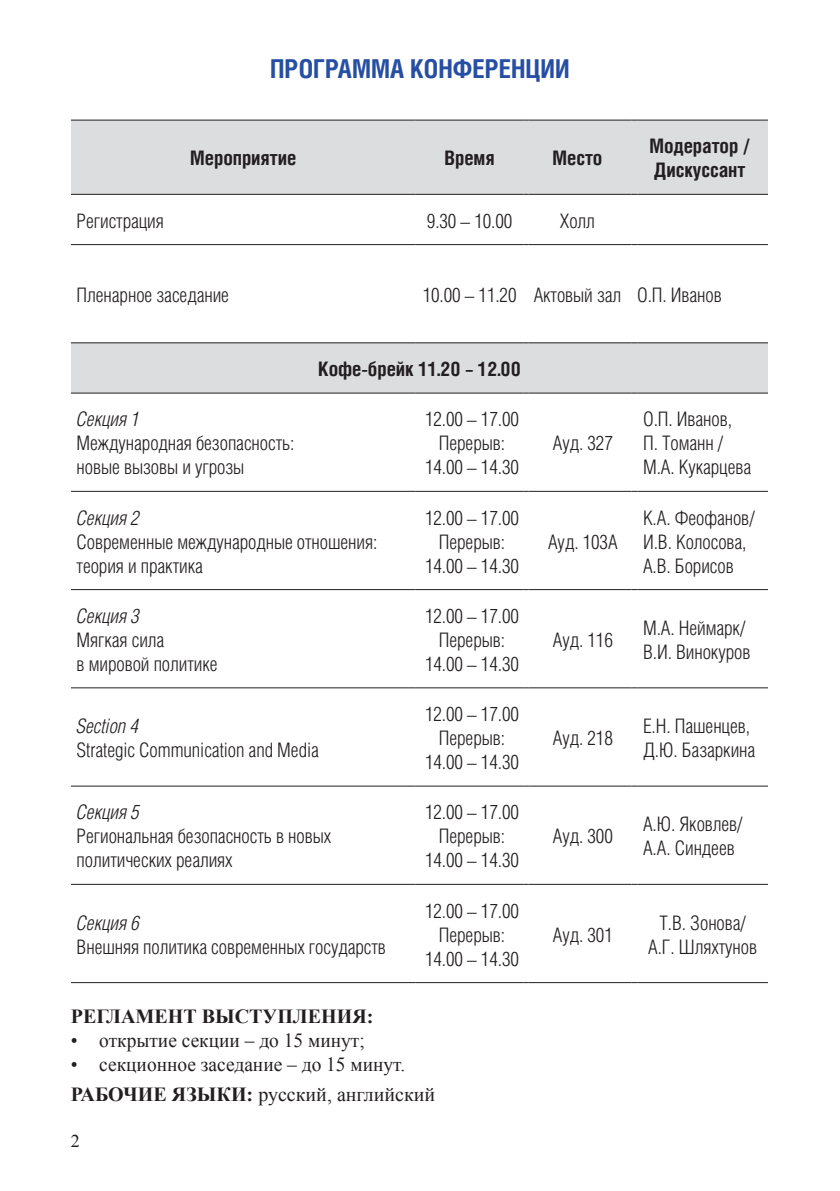
<style>
.page{position:relative;width:840px;height:1191px;background:#fff}
.page>*{position:absolute;margin:0;border:0;box-sizing:border-box;transform-origin:0 0}
.заголовок_1{font:700 26px "Helios Cond C";color:#264ea2}
.таб_осн{font:20px/24px "Helios Cond Light C";letter-spacing:-.005em;color:#231f20}
.таб_осн_центр{font:20px "Helios Cond Light C";letter-spacing:-.005em;color:#231f20}
.таб_заг{font:700 20px/24px "Helios Cond C";letter-spacing:-.005em;color:#231f20}
.перечисл{font:20px "Times New Roman";color:#231f20}
.таб_осн-2{font:italic 20px "Helios Cond Light C";letter-spacing:-.005em;color:#231f20}
.Body_Text{font:20px "Times New Roman";color:#231f20}
.Body_Text-2{font:700 20px "Times New Roman";color:#231f20}
.t1{font:18px "Times New Roman";color:#231f20}
.s1{font-weight:700}
</style>
<div class="page">
<svg style="left:71px;top:121px;width:696px;height:272px"></svg>
<hr style="left:71px;top:120px;width:344px;height:1px;background:#231f20">
<hr style="left:415px;top:120px;width:108px;height:1px;background:#231f20">
<hr style="left:528px;top:120px;width:103px;height:1px;background:#231f20">
<hr style="left:637px;top:120px;width:130px;height:1px;background:#231f20">
<hr style="left:71px;top:194px;width:344px;height:1px;background:#231f20">
<hr style="left:415px;top:194px;width:108px;height:1px;background:#231f20">
<hr style="left:528px;top:194px;width:103px;height:1px;background:#231f20">
<hr style="left:637px;top:194px;width:130px;height:1px;background:#231f20">
<hr style="left:71px;top:244px;width:344px;height:1px;background:#231f20">
<hr style="left:415px;top:244px;width:108px;height:1px;background:#231f20">
<hr style="left:528px;top:244px;width:103px;height:1px;background:#231f20">
<hr style="left:637px;top:244px;width:130px;height:1px;background:#231f20">
<hr style="left:71px;top:491px;width:344px;height:1px;background:#231f20">
<hr style="left:415px;top:491px;width:108px;height:1px;background:#231f20">
<hr style="left:528px;top:491px;width:103px;height:1px;background:#231f20">
<hr style="left:637px;top:491px;width:130px;height:1px;background:#231f20">
<hr style="left:71px;top:589px;width:344px;height:1px;background:#231f20">
<hr style="left:415px;top:589px;width:108px;height:1px;background:#231f20">
<hr style="left:528px;top:589px;width:103px;height:1px;background:#231f20">
<hr style="left:637px;top:589px;width:130px;height:1px;background:#231f20">
<hr style="left:71px;top:687px;width:344px;height:1px;background:#231f20">
<hr style="left:415px;top:687px;width:108px;height:1px;background:#231f20">
<hr style="left:528px;top:687px;width:103px;height:1px;background:#231f20">
<hr style="left:637px;top:687px;width:130px;height:1px;background:#231f20">
<hr style="left:71px;top:785px;width:344px;height:1px;background:#231f20">
<hr style="left:415px;top:785px;width:108px;height:1px;background:#231f20">
<hr style="left:528px;top:785px;width:103px;height:1px;background:#231f20">
<hr style="left:637px;top:785px;width:130px;height:1px;background:#231f20">
<hr style="left:71px;top:884px;width:344px;height:1px;background:#231f20">
<hr style="left:415px;top:884px;width:108px;height:1px;background:#231f20">
<hr style="left:528px;top:884px;width:103px;height:1px;background:#231f20">
<hr style="left:637px;top:884px;width:130px;height:1px;background:#231f20">
<hr style="left:71px;top:982px;width:344px;height:1px;background:#231f20">
<hr style="left:415px;top:982px;width:108px;height:1px;background:#231f20">
<hr style="left:528px;top:982px;width:103px;height:1px;background:#231f20">
<hr style="left:637px;top:982px;width:130px;height:1px;background:#231f20">
<hr style="left:71px;top:342px;width:344px;height:1px;background:#231f20">
<hr style="left:415px;top:342px;width:108px;height:1px;background:#231f20">
<hr style="left:528px;top:342px;width:103px;height:1px;background:#231f20">
<hr style="left:637px;top:342px;width:130px;height:1px;background:#231f20">
<hr style="left:71px;top:393px;width:344px;height:1px;background:#231f20">
<hr style="left:415px;top:393px;width:108px;height:1px;background:#231f20">
<hr style="left:528px;top:393px;width:103px;height:1px;background:#231f20">
<hr style="left:637px;top:393px;width:130px;height:1px;background:#231f20">
<p class="заголовок_1" style="left:270px;top:53px;width:301px">ПРОГРАММА КОНФЕРЕНЦИИ</p>
<p class="таб_заг" style="left:190px;top:146px;width:107px">Мероприятие</p>
<p class="таб_заг" style="left:444px;top:146px;width:51px">Время</p>
<p class="таб_заг" style="left:552px;top:146px;width:51px">Место</p>
<p class="таб_осн" style="left:77px;top:208px;width:89px">Регистрация</p>
<p class="таб_осн_центр" style="left:426px;top:209px;width:87px">9.30 – 10.00</p>
<p class="таб_осн_центр" style="left:559px;top:209px;width:37px">Холл</p>
<p class="таб_заг" style="left:649px;top:134px;width:102px">Модератор /<br>Дискуссант</p>
<p class="таб_осн" style="left:77px;top:283px;width:154px">Пленарное заседание</p>
<p class="таб_осн_центр" style="left:422px;top:284px;width:95px">10.00 – 11.20</p>
<p class="таб_осн_центр" style="left:533px;top:284px;width:89px">Актовый зал</p>
<p class="таб_осн" style="left:636px;top:283px;width:86px">О.П. Иванов</p>
<p class="таб_осн-2" style="left:77px;top:408px;width:65px">Секция 1</p>
<p class="таб_осн" style="left:77px;top:431px;width:219px">Международная безопасность:</p>
<p class="таб_осн" style="left:77px;top:455px;width:169px">новые вызовы и угрозы</p>
<p class="таб_заг" style="left:318px;top:356px;width:204px">Кофе-брейк 11.20 – 12.00</p>
<p class="таб_осн_центр" style="left:425px;top:408px;width:95px">12.00 – 17.00</p>
<p class="таб_осн_центр" style="left:438px;top:432px;width:68px">Перерыв:</p>
<p class="таб_осн_центр" style="left:425px;top:456px;width:95px">14.00 – 14.30</p>
<p class="таб_осн-2" style="left:77px;top:506px;width:65px">Секция 2</p>
<p class="таб_осн" style="left:77px;top:529px;width:302px">Современные международные отношения:</p>
<p class="таб_осн" style="left:77px;top:553px;width:128px">теория и практика</p>
<p class="таб_осн-2" style="left:77px;top:604px;width:65px">Секция 3</p>
<p class="таб_осн" style="left:77px;top:627px;width:89px">Мягкая сила</p>
<p class="таб_осн" style="left:77px;top:651px;width:142px">в мировой политике</p>
<p class="таб_осн-2" style="left:77px;top:715px;width:64px">Section 4</p>
<p class="таб_осн" style="left:77px;top:738px;width:244px">Strategic Communication and Media</p>
<p class="таб_осн-2" style="left:77px;top:801px;width:65px">Секция 5</p>
<p class="таб_осн" style="left:77px;top:824px;width:256px">Региональная безопасность в новых политических реалиях</p>
<p class="таб_осн-2" style="left:77px;top:911px;width:65px">Секция 6</p>
<p class="таб_осн" style="left:77px;top:934px;width:311px">Внешняя политика современных государств</p>
<p class="таб_осн_центр" style="left:425px;top:506px;width:95px">12.00 – 17.00</p>
<p class="таб_осн_центр" style="left:438px;top:530px;width:68px">Перерыв:</p>
<p class="таб_осн_центр" style="left:425px;top:554px;width:95px">14.00 – 14.30</p>
<p class="таб_осн_центр" style="left:425px;top:604px;width:95px">12.00 – 17.00</p>
<p class="таб_осн_центр" style="left:438px;top:628px;width:68px">Перерыв:</p>
<p class="таб_осн_центр" style="left:425px;top:652px;width:95px">14.00 – 14.30</p>
<p class="таб_осн_центр" style="left:425px;top:703px;width:95px">12.00 – 17.00</p>
<p class="таб_осн_центр" style="left:438px;top:727px;width:68px">Перерыв:</p>
<p class="таб_осн_центр" style="left:425px;top:751px;width:95px">14.00 – 14.30</p>
<p class="таб_осн_центр" style="left:425px;top:801px;width:95px">12.00 – 17.00</p>
<p class="таб_осн_центр" style="left:438px;top:825px;width:68px">Перерыв:</p>
<p class="таб_осн_центр" style="left:425px;top:849px;width:95px">14.00 – 14.30</p>
<p class="таб_осн_центр" style="left:425px;top:899px;width:95px">12.00 – 17.00</p>
<p class="таб_осн_центр" style="left:438px;top:923px;width:68px">Перерыв:</p>
<p class="таб_осн_центр" style="left:425px;top:947px;width:95px">14.00 – 14.30</p>
<p class="Body_Text-2" style="left:71px;top:1002px;width:304px">РЕГЛАМЕНТ ВЫСТУПЛЕНИЯ:</p>
<p class="перечисл" style="left:71px;top:1026px;width:295px">• открытие секции – до 15 минут;</p>
<p class="перечисл" style="left:71px;top:1050px;width:335px">• секционное заседание – до 15 минут.</p>
<p class="Body_Text" style="left:71px;top:1080px;width:365px"><span class="s1">РАБОЧИЕ ЯЗЫКИ:</span> русский, английский</p>
<p class="t1" style="left:71px;top:1128px;width:10px">2</p>
<p class="таб_осн_центр" style="left:552px;top:432px;width:61px">Ауд. 327</p>
<p class="таб_осн_центр" style="left:547px;top:530px;width:71px">Ауд. 103А</p>
<p class="таб_осн_центр" style="left:552px;top:628px;width:61px">Ауд. 116</p>
<p class="таб_осн_центр" style="left:552px;top:727px;width:61px">Ауд. 218</p>
<p class="таб_осн_центр" style="left:552px;top:825px;width:61px">Ауд. 300</p>
<p class="таб_осн_центр" style="left:552px;top:923px;width:61px">Ауд. 301</p>
<p class="таб_осн" style="left:642px;top:407px;width:90px">О.П. Иванов,</p>
<p class="таб_осн" style="left:642px;top:431px;width:82px">П. Томанн /</p>
<p class="таб_осн" style="left:642px;top:455px;width:110px">М.А. Кукарцева</p>
<p class="таб_осн" style="left:642px;top:505px;width:113px">К.А. Феофанов/</p>
<p class="таб_осн" style="left:642px;top:529px;width:105px">И.В. Колосова,</p>
<p class="таб_осн" style="left:642px;top:553px;width:92px">А.В. Борисов</p>
<p class="таб_осн" style="left:642px;top:615px;width:104px">М.А. Неймарк/</p>
<p class="таб_осн" style="left:642px;top:639px;width:109px">В.И. Винокуров</p>
<p class="таб_осн" style="left:642px;top:714px;width:108px">Е.Н. Пашенцев,</p>
<p class="таб_осн" style="left:642px;top:738px;width:114px">Д.Ю. Базаркина</p>
<p class="таб_осн" style="left:642px;top:812px;width:101px">А.Ю. Яковлев/</p>
<p class="таб_осн" style="left:642px;top:836px;width:93px">А.А. Синдеев</p>
<p class="таб_осн_центр" style="left:659px;top:911px;width:88px">Т.В. Зонова/</p>
<p class="таб_осн_центр" style="left:647px;top:935px;width:110px">А.Г. Шляхтунов</p>
</div>
